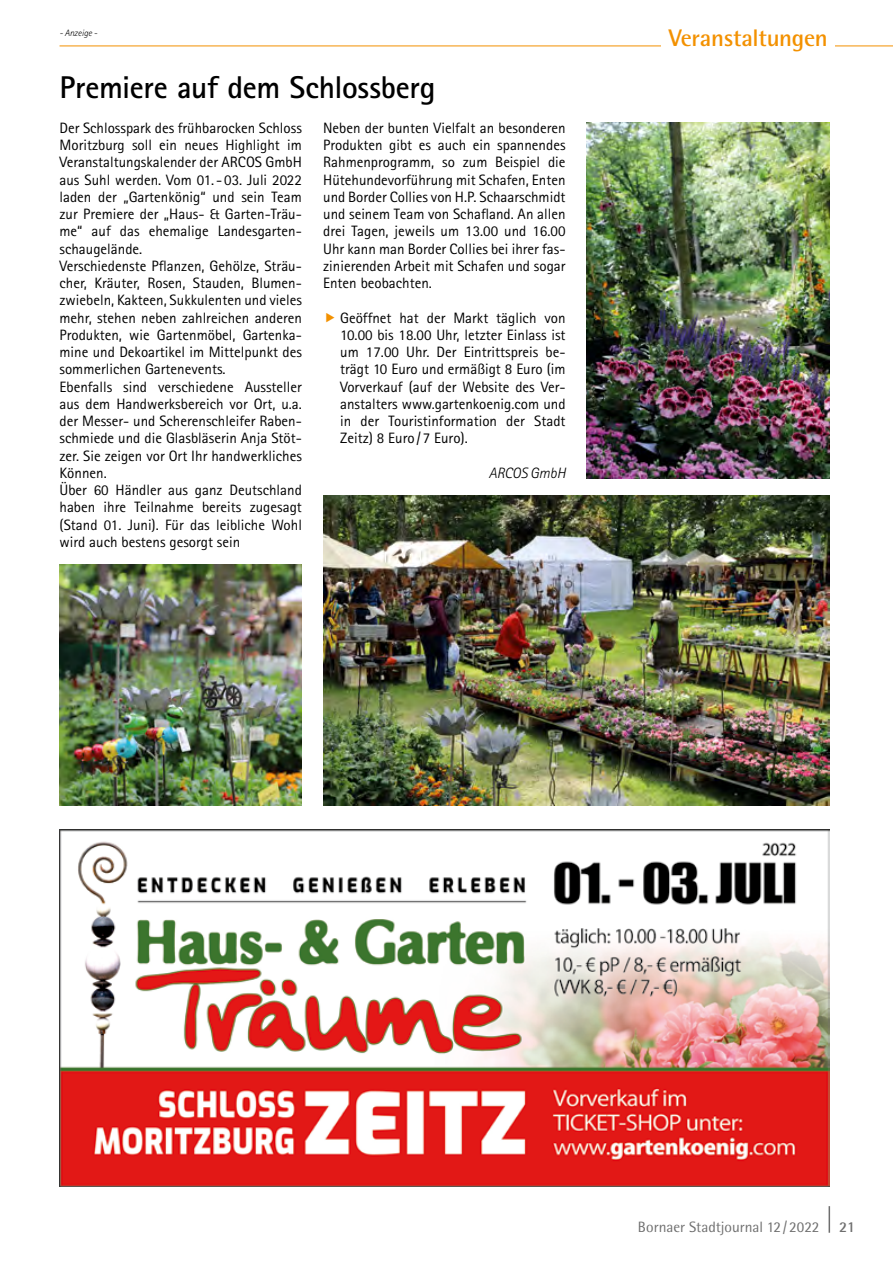
<style>
.page{position:relative;width:893px;height:1263px;background:#fff}
.page>*{position:absolute;margin:0;border:0;box-sizing:border-box;transform-origin:0 0}
.t1{font:700 31.5px "Rotis Sans Serif";letter-spacing:-.01em;color:#000}
.t2{font:700 24px "Rotis Semi Sans";letter-spacing:-.015em;color:#f39100}
.t3{font:15px/17.2px "Rotis Sans Serif";color:#000;text-align:justify}
.t4{font:15px "Rotis Semi Sans";color:#6e6e6e}
.t5{font:italic 300 15px "Rotis Sans Serif";letter-spacing:-.01em;color:#000}
.t6{font:700 15px "Rotis Semi Sans";color:#6e6e6e}
.t7{font:italic 300 9.15px "Rotis Sans Serif";color:#000}
</style>
<div class="page">
<svg style="left:829px;top:1206px;width:1px;height:27px"></svg>
<hr style="left:60px;top:46px;width:833px;height:1px;background:#f39100">
<div style="left:661px;top:28px;width:174px;height:32px;background:#fff"></div>
<img style="left:60px;top:829px;width:769px;height:357px">
<img style="left:323px;top:495px;width:506px;height:311px">
<img style="left:60px;top:564px;width:242px;height:242px">
<img style="left:587px;top:122px;width:242px;height:356px">
<p class="t7" style="left:60px;top:28px;width:39px">- Anzeige -</p>
<h1 class="t1" style="left:60px;top:68px;width:377px">Premiere auf dem Schlossberg</h1>
<p class="t3" style="left:60px;top:119px;width:244px;text-align:left">Der Schlosspark des frühbarocken Schloss Moritzburg soll ein neues Highlight im Veranstaltungskalender der ARCOS GmbH aus Suhl werden. Vom 01. -03. Juli 2022 laden der „Gartenkönig“ und sein Team zur Premiere der „Haus- &amp; Garten-Träu&shy;me“ auf das ehemalige Landesgarten&shy;schaugelände.<br>Verschiedenste Pflanzen, Gehölze, Sträu&shy;cher, Kräuter, Rosen, Stauden, Blumen&shy;zwiebeln, Kakteen, Sukkulenten und vieles mehr, stehen neben zahlreichen anderen Produkten, wie Gartenmöbel, Gartenka&shy;mine und Dekoartikel im Mittelpunkt des sommerlichen Gartenevents.<br>Ebenfalls sind verschiedene Aussteller aus dem Handwerksbereich vor Ort, u.a. der Messer- und Scherenschleifer Raben&shy;schmiede und die Glasbläserin Anja Stöt&shy;zer. Sie zeigen vor Ort Ihr handwerkliches Können.<br>Über 60 Händler aus ganz Deutschland haben ihre Teilnahme bereits zugesagt (Stand 01. Juni). Für das leibliche Wohl wird auch bestens gesorgt sein</p>
<p class="t3" style="left:323px;top:119px;width:244px">Neben der bunten Vielfalt an besonderen Produkten gibt es auch ein spannendes Rahmenprogramm, so zum Beispiel die Hütehundevorführung mit Schafen, Enten und Border Collies von H.P. Schaarschmidt und seinem Team von Schafland. An allen drei Tagen, jeweils um 13.00 und 16.00<br>Uhr kann man Border Collies bei ihrer fas&shy;zinierenden Arbeit mit Schafen und sogar Enten beobachten.</p>
<p class="t3" style="left:340px;top:309px;width:227px">Geöffnet hat der Markt täglich von 10.00 bis 18.00 Uhr, letzter Einlass ist um 17.00 Uhr. Der Eintrittspreis be&shy;trägt 10 Euro und ermäßigt 8 Euro (im Vorverkauf (auf der Website des Ver&shy;anstalters www.gartenkoenig.com und in der Touristinformation der Stadt Zeitz) 8 Euro /7 Euro).</p>
<p class="t5" style="left:489px;top:464px;width:78px">ARCOS GmbH</p>
<h2 class="t2" style="left:669px;top:23px;width:161px">Veranstaltungen</h2>
<p class="t4" style="left:638px;top:1218px;width:183px">Bornaer Stadtjournal 12/2022</p>
<p class="t6" style="left:839px;top:1218px;width:17px">21</p>
</div>
